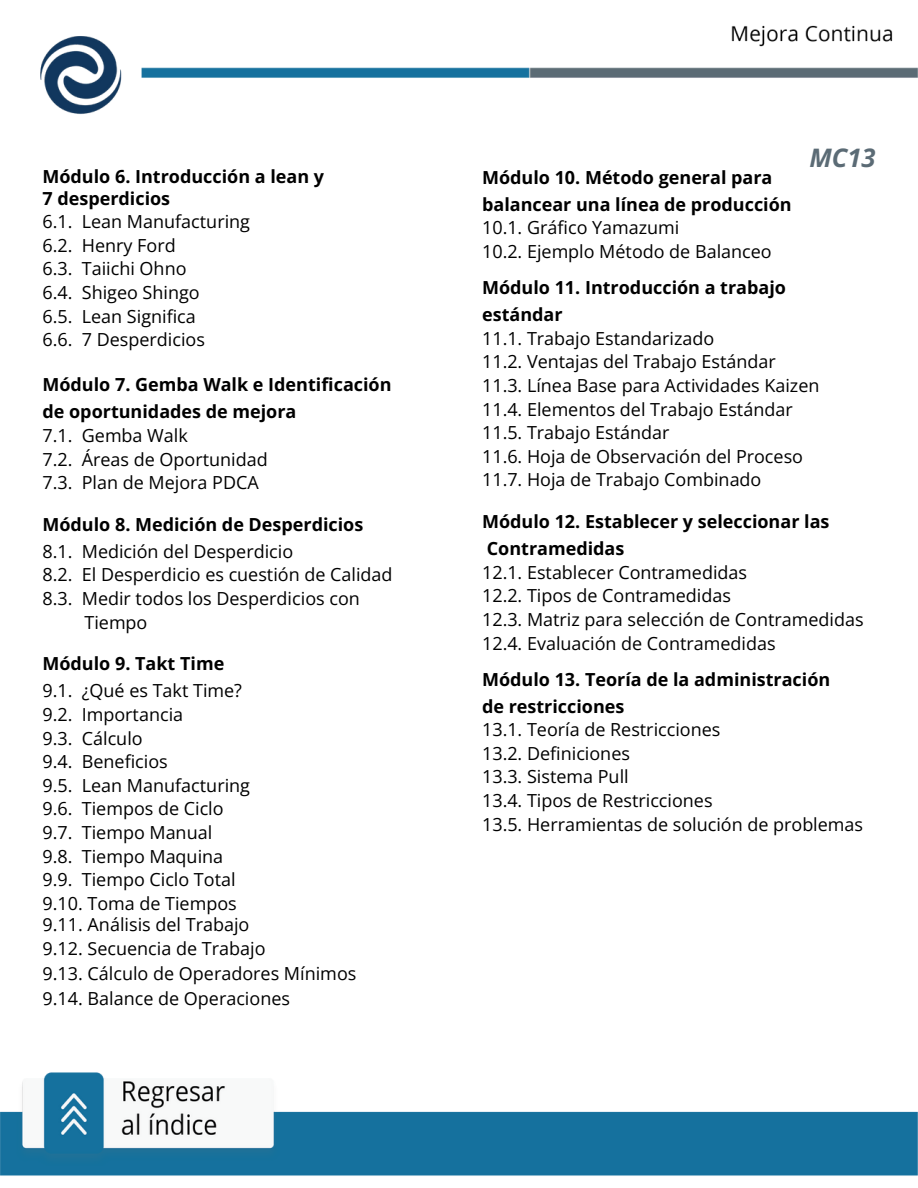
<style>
.page{position:relative;width:918px;height:1188px;background:#fff}
.page>*{position:absolute;margin:0;border:0;box-sizing:border-box;transform-origin:0 0}
.t1{font:italic 700 25.5px "Open Sans";color:#5b6b75}
.t2{font:18px/23.7px "Open Sans";color:#000}
.t3{font:700 18px/27px "Open Sans";color:#000}
</style>
<div class="page">
<img style="left:0;top:25px;width:918px;height:1151px">
<p class="t3" style="left:43px;top:166px;width:283px;line-height:21.3px">Módulo 6. Introducción a lean y<br>7 desperdicios</p>
<p class="t2" style="left:43px;top:209px;width:209px">6.1. Lean Manufacturing<br>6.2. Henry Ford<br>6.3. Taiichi Ohno<br>6.4. Shigeo Shingo<br>6.5. Lean Significa<br>6.6. 7 Desperdicios</p>
<p class="t3" style="left:43px;top:371px;width:351px">Módulo 7. Gemba Walk e Identificación de oportunidades de mejora</p>
<p class="t2" style="left:43px;top:423px;width:227px">7.1. Gemba Walk<br>7.2. Áreas de Oportunidad<br>7.3. Plan de Mejora PDCA</p>
<p class="t3" style="left:43px;top:510px;width:322px">Módulo 8. Medición de Desperdicios</p>
<p class="t2" style="left:43px;top:539px;width:252px">8.1. Medición del Desperdicio</p>
<p class="t2" style="left:43px;top:563px;width:352px">8.2. El Desperdicio es cuestión de Calidad</p>
<p class="t2" style="left:43px;top:586px;width:319px">8.3. Medir todos los Desperdicios con</p>
<p class="t2" style="left:84px;top:610px;width:64px">Tiempo</p>
<p class="t3" style="left:43px;top:650px;width:183px">Módulo 9. Takt Time</p>
<p class="t2" style="left:43px;top:678px;width:209px">9.1. ¿Qué es Takt Time?<br>9.2. Importancia<br>9.3. Cálculo<br>9.4. Beneficios<br>9.5. Lean Manufacturing<br>9.6. Tiempos de Ciclo<br>9.7. Tiempo Manual<br>9.8. Tiempo Maquina<br>9.9. Tiempo Ciclo Total<br>9.10. Toma de Tiempos</p>
<p class="t2" style="left:43px;top:911px;width:315px;line-height:24.8px">9.11. Análisis del Trabajo<br>9.12. Secuencia de Trabajo<br>9.13. Cálculo de Operadores Mínimos<br>9.14. Balance de Operaciones</p>
<h1 class="t1" style="left:809px;top:140px;width:68px">MC13</h1>
<p class="t3" style="left:482px;top:163px;width:311px">Módulo 10. Método general para balancear una línea de producción</p>
<p class="t2" style="left:482px;top:216px;width:291px">10.1. Gráfico Yamazumi<br>10.2. Ejemplo Método de Balanceo</p>
<p class="t3" style="left:482px;top:274px;width:305px">Módulo 11. Introducción a trabajo estándar</p>
<p class="t2" style="left:482px;top:326px;width:339px">11.1. Trabajo Estandarizado<br>11.2. Ventajas del Trabajo Estándar 11.3. Línea Base para Actividades Kaizen 11.4. Elementos del Trabajo Estándar 11.5. Trabajo Estándar<br>11.6. Hoja de Observación del Proceso 11.7. Hoja de Trabajo Combinado</p>
<p class="t3" style="left:482px;top:508px;width:349px">Módulo 12. Establecer y seleccionar las<br>Contramedidas</p>
<p class="t2" style="left:482px;top:560px;width:383px">12.1. Establecer Contramedidas<br>12.2. Tipos de Contramedidas<br>12.3. Matriz para selección de Contramedidas 12.4. Evaluación de Contramedidas</p>
<p class="t3" style="left:482px;top:665px;width:350px">Módulo 13. Teoría de la administración de restricciones</p>
<p class="t2" style="left:482px;top:717px;width:383px">13.1. Teoría de Restricciones<br>13.2. Definiciones<br>13.3. Sistema Pull<br>13.4. Tipos de Restricciones<br>13.5. Herramientas de solución de problemas</p>
</div>
